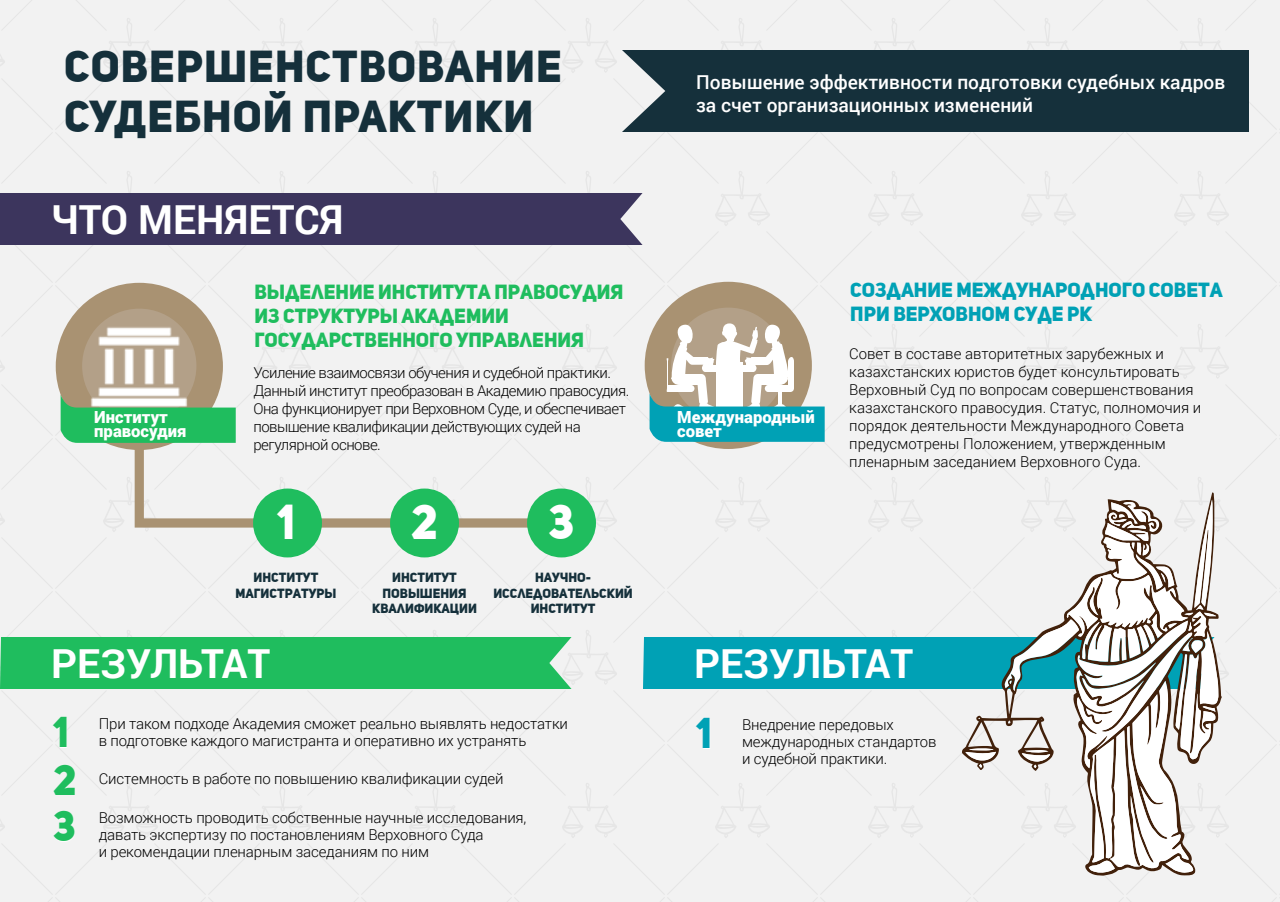
<style>
.page{position:relative;width:1280px;height:902px;background:#f2f2f2}
.page>*{position:absolute;margin:0;border:0;box-sizing:border-box;transform-origin:0 0}
.t1{font:47.8px "Uni Sans Heavy Caps";color:#fff}
.t2{font:43.6px/50px "Uni Sans Heavy Caps";letter-spacing:.025em;color:#15303b}
.t3{font:42px "Uni Sans Heavy Caps";color:#1fbd5e}
.t4{font:42px "Uni Sans Heavy Caps";color:#00a1b5}
.t5{font:700 40px "Roboto";color:#fff}
.t6{font:20px/24px "Uni Sans Heavy Caps";color:#1fbd5e}
.t7{font:20px/24px "Uni Sans Heavy Caps";color:#00a1b5}
.t8{font:500 19.2px/23px "Roboto";color:#fff}
.t9{font:900 16.7px/14px "Roboto";color:#fff}
.t10{font:300 15px/18px "Roboto";letter-spacing:-.01em;color:#000}
.t11{font:300 15px/18px "Roboto";letter-spacing:-.035em;color:#000}
.t12{font:13px/15.6px "Uni Sans Heavy Caps";color:#15303b;text-align:center}
</style>
<div class="page">
<div style="left:622px;top:50px;width:627px;height:82px;background:#15303b"></div>
<div style="left:0;top:193px;width:643px;height:52px;background:#3c355d"></div>
<div style="left:56px;top:283px;width:167px;height:167px;background:#a99272;border-radius:50%"></div>
<img style="left:63px;top:289px;width:153px;height:106px">
<div style="left:645px;top:282px;width:167px;height:167px;background:#a99272;border-radius:50%"></div>
<div style="left:671px;top:308px;width:114px;height:114px;background:#b3a088;border-radius:50%"></div>
<svg style="left:650px;top:322px;width:175px;height:120px"></svg>
<svg style="left:130px;top:418px;width:441px;height:113px"></svg>
<div style="left:253px;top:489px;width:69px;height:68px;background:#1fbd5e;border-radius:50%"></div>
<div style="left:390px;top:489px;width:69px;height:68px;background:#1fbd5e;border-radius:50%"></div>
<div style="left:527px;top:489px;width:69px;height:68px;background:#1fbd5e;border-radius:50%"></div>
<div style="left:0;top:637px;width:572px;height:52px;background:#1fbd5e"></div>
<svg style="left:61px;top:395px;width:175px;height:48px;background:#4fc077"></svg>
<svg style="left:643px;top:500px;width:575px;height:373px"></svg>
<h2 class="t2" style="left:64px;top:40px;width:499px">СОВЕРШЕНСТВОВАНИЕ<br>СУДЕБНОЙ ПРАКТИКИ</h2>
<h3 class="t5" style="left:51px;top:192px;width:294px">ЧТО МЕНЯЕТСЯ</h3>
<p class="t9" style="left:94px;top:409px;width:94px">Институт правосудия</p>
<h3 class="t6" style="left:254px;top:280px;width:371px">Выделение Института правосудия из структуры Академии государственного управления</h3>
<p class="t11" style="left:253px;top:363px;width:377px">Усиление взаимосвязи обучения и судебной практики.<br>Данный институт преобразован в Академию правосудия.<br>Она функционирует при Верховном Суде, и обеспечивает повышение квалификации действующих судей на регулярной основе.</p>
<h1 class="t1" style="left:277px;top:491px;width:19px">1</h1>
<h1 class="t1" style="left:411px;top:491px;width:28px">2</h1>
<h1 class="t1" style="left:549px;top:491px;width:27px">3</h1>
<p class="t12" style="left:236px;top:570px;width:102px">институт магистратуры</p>
<p class="t12" style="left:372px;top:570px;width:106px">институт повышения квалификации</p>
<p class="t12" style="left:493px;top:570px;width:141px">научно&shy;исследовательский институт</p>
<h3 class="t5" style="left:51px;top:636px;width:221px">РЕЗУЛЬТАТ</h3>
<p class="t10" style="left:99px;top:714px;width:471px">При таком подходе Академия сможет реально выявлять недостатки</p>
<h3 class="t3" style="left:53px;top:705px;width:17px">1</h3>
<p class="t10" style="left:99px;top:731px;width:429px">в подготовке каждого магистранта и оперативно их устранять</p>
<h3 class="t3" style="left:53px;top:753px;width:25px">2</h3>
<p class="t10" style="left:99px;top:769px;width:406px">Системность в работе по повышению квалификации судей</p>
<p class="t10" style="left:99px;top:809px;width:429px;line-height:17px">Возможность проводить собственные научные исследования, давать экспертизу по постановлениям Верховного Суда<br>и рекомендации пленарным заседаниям по ним</p>
<h3 class="t3" style="left:53px;top:800px;width:24px">3</h3>
<p class="t8" style="left:696px;top:70px;width:531px">Повышение эффективности подготовки судебных кадров за счет организационных изменений</p>
<p class="t9" style="left:677px;top:409px;width:139px">Международный совет</p>
<h3 class="t7" style="left:850px;top:278px;width:374px">Создание Международного совета при Верховном Суде РК</h3>
<p class="t10" style="left:849px;top:345px;width:354px">Совет в составе авторитетных зарубежных и казахстанских юристов будет консультировать Верховный Суд по вопросам совершенствования казахстанского правосудия. Статус, полномочия и порядок деятельности Международного Совета предусмотрены Положением, утвержденным пленарным заседанием Верховного Суда.</p>
<h3 class="t5" style="left:694px;top:636px;width:221px">РЕЗУЛЬТАТ</h3>
<h3 class="t4" style="left:696px;top:706px;width:17px">1</h3>
<p class="t10" style="left:742px;top:715px;width:196px;line-height:17px">Внедрение передовых международных стандартов и судебной практики.</p>
</div>
